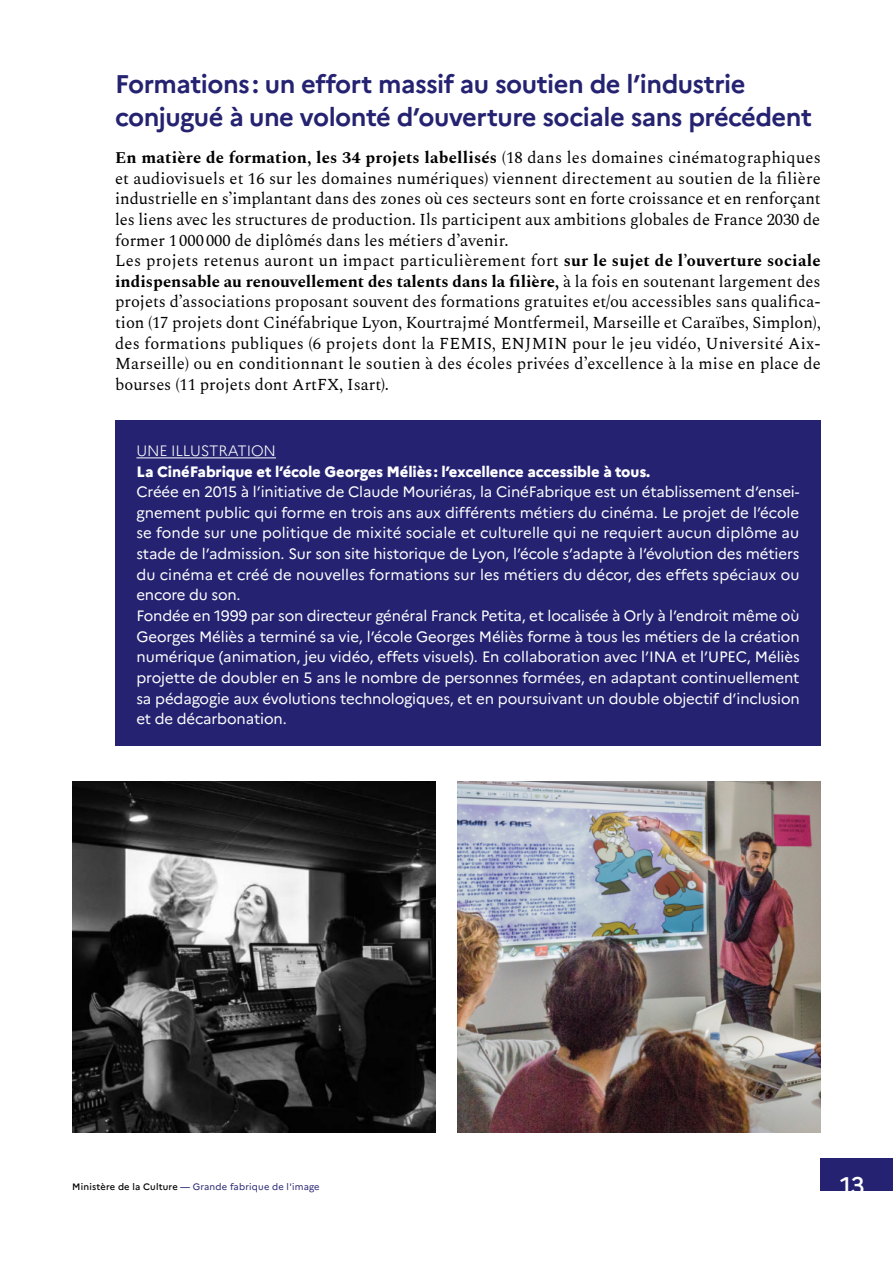
<style>
.page{position:relative;width:893px;height:1263px;background:#fff}
.page>*{position:absolute;margin:0;border:0;box-sizing:border-box;transform-origin:0 0}
._01_Chapeau_Marianne{font:700 25.5px/33px "Marianne";letter-spacing:-.02em;color:#252371}
.t1{font:500 24px "Marianne";color:#fff}
._01_Texte-labeur_Spe{font:16.5px/20.7px "Spectral";color:#000;text-align:justify}
._01_Texte-labeur_Mar{font:15px/20.7px "Marianne";letter-spacing:-.01em;color:#fff;text-align:justify}
._01_Texte-labeur_Mar-2{font:800 15px "Marianne";letter-spacing:-.01em;color:#fff}
._01_Texte-labeur_Mar-3{font:300 15px "Marianne";letter-spacing:-.01em;color:#fff}
.t2{font:9.3px "Marianne";letter-spacing:.02em;color:#252371}
.s1{font-weight:700}
.s2{font-weight:500;color:#000}
.s3{font-weight:500}
</style>
<div class="page">
<img style="left:72px;top:782px;width:364px;height:350px">
<img style="left:457px;top:782px;width:364px;height:350px">
<div style="left:115px;top:420px;width:706px;height:325px;background:#252371"></div>
<hr style="left:136px;top:457px;width:140px;height:1px;background:#fff">
<div style="left:821px;top:1158px;width:72px;height:33px;background:#252371"></div>
<p class="_01_Chapeau_Marianne" style="left:115px;top:67px;width:698px">Formations: un effort massif au soutien de l’industrie conjugué à une volonté d’ouverture sociale sans précédent</p>
<p class="_01_Texte-labeur_Spe" style="left:115px;top:146px;width:707px"><span class="s1">En matière de formation, les 34 projets labellisés</span> (18 dans les domaines cinématographiques et audiovisuels et 16 sur les domaines numériques) viennent directement au soutien de la filière industrielle en s’implantant dans des zones où ces secteurs sont en forte croissance et en renforçant les liens avec les structures de production. Ils participent aux ambitions globales de France 2030 de former 1 000 000 de diplômés dans les métiers d’avenir.</p>
<p class="_01_Texte-labeur_Spe" style="left:115px;top:249px;width:707px">Les projets retenus auront un impact particulièrement fort <span class="s1">sur le sujet de l’ouverture sociale indispensable au renouvellement des talents dans la filière,</span> à la fois en soutenant largement des projets d’associations proposant souvent des formations gratuites et/ou accessibles sans qualifica&shy;tion (17 projets dont Cinéfabrique Lyon, Kourtrajmé Montfermeil, Marseille et Caraïbes, Simplon), des formations publiques (6 projets dont la FEMIS, ENJMIN pour le jeu vidéo, Université Aix-Marseille) ou en conditionnant le soutien à des écoles privées d’excellence à la mise en place de bourses (11 projets dont ArtFX, Isart).</p>
<p class="_01_Texte-labeur_Mar-3" style="left:136px;top:441px;width:141px">UNE ILLUSTRATION</p>
<p class="_01_Texte-labeur_Mar-2" style="left:136px;top:462px;width:515px">La CinéFabrique et l’école Georges Méliès: l’excellence accessible à tous.</p>
<p class="_01_Texte-labeur_Mar" style="left:136px;top:481px;width:665px">Créée en 2015 à l’initiative de Claude Mouriéras, la CinéFabrique est un établissement d’ensei&shy;gnement public qui forme en trois ans aux différents métiers du cinéma. Le projet de l’école se fonde sur une politique de mixité sociale et culturelle qui ne requiert aucun diplôme au stade de l’admission. Sur son site historique de Lyon, l’école s’adapte à l’évolution des métiers du cinéma et créé de nouvelles formations sur les métiers du décor, des effets spéciaux ou encore du son.</p>
<p class="_01_Texte-labeur_Mar" style="left:136px;top:605px;width:665px">Fondée en 1999 par son directeur général Franck Petita, et localisée à Orly à l’endroit même où Georges Méliès a terminé sa vie, l’école Georges Méliès forme à tous les métiers de la création numérique (animation, jeu vidéo, effets visuels). En collaboration avec l’INA et l’UPEC, Méliès projette de doubler en 5 ans le nombre de personnes formées, en adaptant continuellement sa pédagogie aux évolutions technologiques, et en poursuivant un double objectif d’inclusion et de décarbonation.</p>
<p class="t2" style="left:72px;top:1181px;width:249px"><span class="s2">Ministère de la Culture</span> <span class="s3">—</span> Grande fabrique de l'image</p>
<h2 class="t1" style="left:840px;top:1170px;width:26px">13</h2>
</div>
